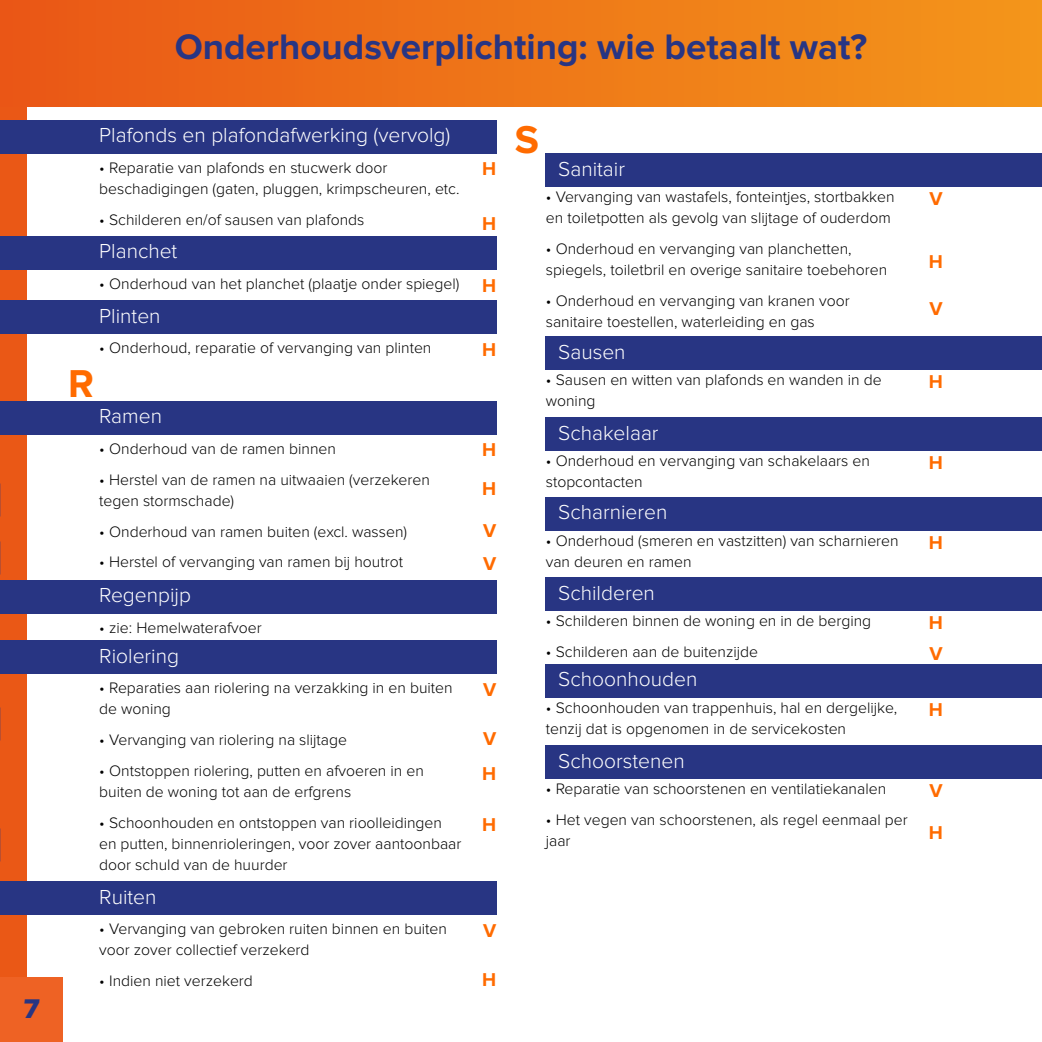
<style>
.page{position:relative;width:1042px;height:1042px;background:#fff}
.page>*{position:absolute;margin:0;border:0;box-sizing:border-box;transform-origin:0 0}
.t1{font:700 40.25px "Proxima Nova";color:#ff6b00}
.t2{font:700 36.75px "Proxima Nova";color:#283583}
.t3{font:28px "Proxima Nova Extrabld";color:#283583}
.t4{font:300 21px "Proxima Nova";color:#fff}
.t5{font:700 19.25px/38.5px "Proxima Nova";color:#ff6b00}
.t6{font:300 15.75px/21px "Proxima Nova";color:#000}
</style>
<div class="page">
<div style="left:0;top:0;width:26px;height:979px;background:#ea5816"></div>
<div style="left:0;top:0;width:1042px;height:106px;background:linear-gradient(to right,#ea5716,#f4961a)"></div>
<div style="left:0;top:120px;width:496px;height:33px;background:#283583"></div>
<div style="left:0;top:236px;width:496px;height:33px;background:#283583"></div>
<div style="left:0;top:301px;width:496px;height:33px;background:#283583"></div>
<div style="left:0;top:401px;width:496px;height:33px;background:#283583"></div>
<div style="left:0;top:580px;width:496px;height:33px;background:#283583"></div>
<div style="left:0;top:641px;width:496px;height:33px;background:#283583"></div>
<div style="left:0;top:882px;width:496px;height:33px;background:#283583"></div>
<div style="left:546px;top:154px;width:496px;height:33px;background:#283583"></div>
<div style="left:546px;top:337px;width:496px;height:33px;background:#283583"></div>
<div style="left:546px;top:418px;width:496px;height:33px;background:#283583"></div>
<div style="left:546px;top:497px;width:496px;height:33px;background:#283583"></div>
<div style="left:546px;top:577px;width:496px;height:33px;background:#283583"></div>
<div style="left:546px;top:664px;width:496px;height:33px;background:#283583"></div>
<div style="left:546px;top:746px;width:496px;height:33px;background:#283583"></div>
<div style="left:0;top:977px;width:62px;height:65px;background:#ee6224"></div>
<h3 class="t3" style="left:22px;top:993px;width:21px">7</h3>
<h2 class="t2" style="left:175px;top:30px;width:694px">Onderhoudsverplichting: wie betaalt wat?</h2>
<h3 class="t4" style="left:99px;top:126px;width:353px">Plafonds en plafondafwerking (vervolg)</h3>
<h1 class="t1" style="left:515px;top:121px;width:26px">S</h1>
<p class="t6" style="left:99px;top:158px;width:362px">• Reparatie van plafonds en stucwerk door beschadigingen (gaten, pluggen, krimpscheuren, etc.</p>
<p class="t6" style="left:99px;top:210px;width:267px">• Schilderen en/of sausen van plafonds</p>
<h3 class="t4" style="left:99px;top:242px;width:80px">Planchet</h3>
<p class="t6" style="left:99px;top:274px;width:362px">• Onderhoud van het planchet (plaatje onder spiegel)</p>
<h3 class="t4" style="left:99px;top:306px;width:63px">Plinten</h3>
<p class="t6" style="left:99px;top:338px;width:334px">• Onderhoud, reparatie of vervanging van plinten</p>
<h1 class="t1" style="left:68px;top:365px;width:27px">R</h1>
<h3 class="t4" style="left:99px;top:406px;width:64px">Ramen</h3>
<p class="t6" style="left:99px;top:438px;width:238px">• Onderhoud van de ramen binnen</p>
<p class="t6" style="left:99px;top:469px;width:332px">• Herstel van de ramen na uitwaaien (verzekeren tegen stormschade)</p>
<p class="t6" style="left:99px;top:521px;width:309px">• Onderhoud van ramen buiten (excl. wassen)</p>
<p class="t6" style="left:99px;top:552px;width:305px">• Herstel of vervanging van ramen bij houtrot</p>
<h3 class="t4" style="left:99px;top:586px;width:93px">Regenpijp</h3>
<p class="t6" style="left:99px;top:618px;width:164px">• zie: Hemelwaterafvoer</p>
<h3 class="t4" style="left:99px;top:646px;width:81px">Riolering</h3>
<p class="t5" style="left:482px;top:151px;width:16px">H</p>
<p class="t5" style="left:482px;top:205px;width:16px">H</p>
<p class="t5" style="left:482px;top:267px;width:16px">H</p>
<p class="t5" style="left:482px;top:331px;width:16px">H</p>
<p class="t5" style="left:482px;top:431px;width:16px">H<br>H</p>
<p class="t5" style="left:483px;top:515px;width:15px;line-height:33.2px">V<br>V</p>
<h3 class="t4" style="left:558px;top:159px;width:68px">Sanitair</h3>
<p class="t6" style="left:546px;top:187px;width:350px">• Vervanging van wastafels, fonteintjes, stortbakken en toiletpotten als gevolg van slijtage of ouderdom</p>
<p class="t6" style="left:546px;top:239px;width:343px">• Onderhoud en vervanging van planchetten, spiegels, toiletbril en overige sanitaire toebehoren</p>
<p class="t6" style="left:546px;top:291px;width:305px">• Onderhoud en vervanging van kranen voor sanitaire toestellen, waterleiding en gas</p>
<h3 class="t4" style="left:558px;top:342px;width:69px">Sausen</h3>
<p class="t6" style="left:546px;top:370px;width:337px">• Sausen en witten van plafonds en wanden in de woning</p>
<h3 class="t4" style="left:558px;top:423px;width:102px">Schakelaar</h3>
<p class="t6" style="left:546px;top:451px;width:326px">• Onderhoud en vervanging van schakelaars en stopcontacten</p>
<h3 class="t4" style="left:558px;top:503px;width:111px">Scharnieren</h3>
<p class="t6" style="left:546px;top:531px;width:354px">• Onderhoud (smeren en vastzitten) van scharnieren van deuren en ramen</p>
<h3 class="t4" style="left:558px;top:583px;width:98px">Schilderen</h3>
<p class="t6" style="left:546px;top:611px;width:327px">• Schilderen binnen de woning en in de berging</p>
<p class="t6" style="left:546px;top:642px;width:214px">• Schilderen aan de buitenzijde</p>
<p class="t6" style="left:99px;top:678px;width:355px">• Reparaties aan riolering na verzakking in en buiten de woning</p>
<p class="t6" style="left:99px;top:730px;width:249px">• Vervanging van riolering na slijtage</p>
<p class="t6" style="left:99px;top:761px;width:326px">• Ontstoppen riolering, putten en afvoeren in en buiten de woning tot aan de erfgrens</p>
<p class="t6" style="left:99px;top:813px;width:364px">• Schoonhouden en ontstoppen van rioolleidingen en putten, binnenrioleringen, voor zover aantoonbaar door schuld van de huurder</p>
<h3 class="t4" style="left:99px;top:887px;width:59px">Ruiten</h3>
<p class="t6" style="left:99px;top:919px;width:349px">• Vervanging van gebroken ruiten binnen en buiten voor zover collectief verzekerd</p>
<p class="t6" style="left:99px;top:971px;width:155px">• Indien niet verzekerd</p>
<p class="t5" style="left:483px;top:671px;width:15px">V</p>
<p class="t5" style="left:482px;top:722px;width:16px;line-height:35px">V<br>H</p>
<p class="t5" style="left:482px;top:806px;width:16px">H</p>
<p class="t5" style="left:483px;top:912px;width:15px">V</p>
<p class="t5" style="left:482px;top:961px;width:16px">H</p>
<h3 class="t4" style="left:558px;top:669px;width:141px">Schoonhouden</h3>
<p class="t6" style="left:546px;top:697px;width:353px">• Schoonhouden van trappenhuis, hal en dergelijke, tenzij dat is opgenomen in de servicekosten</p>
<h3 class="t4" style="left:558px;top:751px;width:128px">Schoorstenen</h3>
<p class="t6" style="left:546px;top:779px;width:342px">• Reparatie van schoorstenen en ventilatiekanalen</p>
<p class="t6" style="left:546px;top:810px;width:363px">• Het vegen van schoorstenen, als regel eenmaal per jaar</p>
<p class="t5" style="left:929px;top:180px;width:15px">V</p>
<p class="t5" style="left:928px;top:243px;width:16px">H</p>
<p class="t5" style="left:929px;top:290px;width:15px">V</p>
<p class="t5" style="left:928px;top:363px;width:16px">H</p>
<p class="t5" style="left:928px;top:444px;width:16px">H</p>
<p class="t5" style="left:928px;top:524px;width:16px">H</p>
<p class="t5" style="left:928px;top:607px;width:16px;line-height:31.5px">H<br>V</p>
<p class="t5" style="left:928px;top:690px;width:16px">H</p>
<p class="t5" style="left:928px;top:770px;width:16px;line-height:42px">V<br>H</p>
</div>
